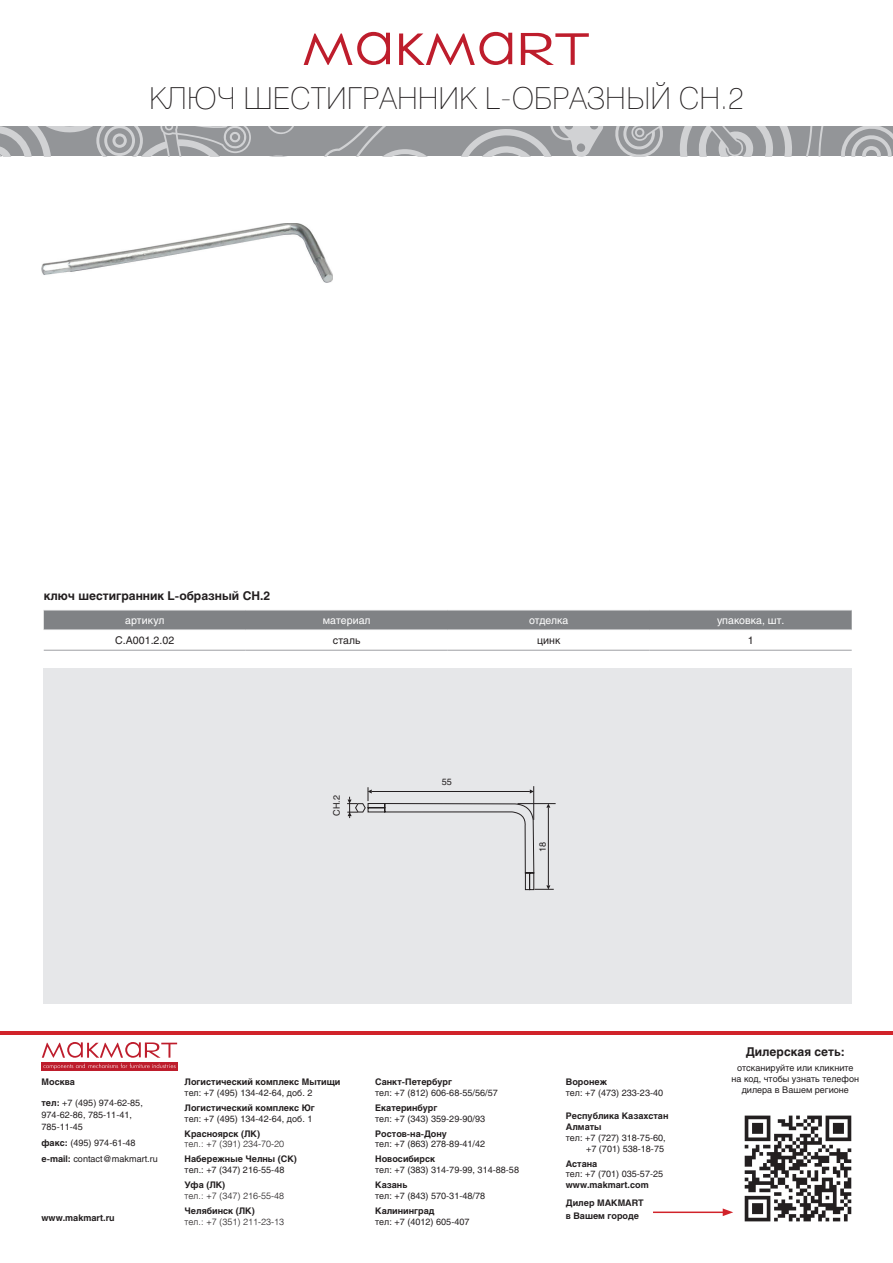
<style>
.page{position:relative;width:893px;height:1263px;background:#fff}
.page>*{position:absolute;margin:0;border:0;box-sizing:border-box;transform-origin:0 0}
.t1{font:30px "Helios Thin C";color:#231f20}
.t2{font:700 12px "Helios";color:#231f20}
.t3{font:10.5px "Helios";color:#fff}
.t4{font:10.5px "Helios";color:#231f20}
.t5{font:9px/10.8px "Helios";color:#231f20}
.t6{font:700 9px/10.8px "Helios";color:#231f20}
.t7{font:300 9px "Helios";color:#231f20}
.s1{font-weight:700}
</style>
<div class="page">
<div style="left:0;top:127px;width:893px;height:29px;background:#939598"></div>
<svg style="left:841px;top:127px;width:52px;height:29px"></svg>
<svg style="left:615px;top:127px;width:208px;height:29px"></svg>
<svg style="left:0;top:127px;width:603px;height:29px"></svg>
<svg style="left:399px;top:32px;width:113px;height:33px"></svg>
<svg style="left:304px;top:32px;width:86px;height:33px"></svg>
<svg style="left:521px;top:33px;width:68px;height:32px"></svg>
<img style="left:744px;top:1115px;width:108px;height:107px">
<div style="left:42px;top:1062px;width:136px;height:9px;background:#be1d2c"></div>
<svg style="left:42px;top:1042px;width:135px;height:27px"></svg>
<hr style="left:0;top:1031px;width:893px;height:4px;background:#d1232a">
<hr style="left:653px;top:1211px;width:72px;height:2px;background:#d1232a">
<svg style="left:723px;top:1208px;width:10px;height:8px"></svg>
<div style="left:43px;top:668px;width:809px;height:335px;background:#e6e7e9"></div>
<div style="left:44px;top:610px;width:808px;height:19px;background:#808285"></div>
<hr style="left:44px;top:650px;width:202px;height:1px;background:#a8a9ad">
<hr style="left:246px;top:650px;width:202px;height:1px;background:#a8a9ad">
<hr style="left:448px;top:650px;width:202px;height:1px;background:#a8a9ad">
<hr style="left:650px;top:650px;width:202px;height:1px;background:#a8a9ad">
<hr style="left:533px;top:786px;width:1px;height:34px;background:#231f20">
<hr style="left:518px;top:803px;width:38px;height:1px;background:#231f20">
<svg style="left:347px;top:787px;width:207px;height:103px"></svg>
<img style="left:42px;top:223px;width:291px;height:59px">
<h1 class="t1" style="left:149px;top:81px;width:596px">КЛЮЧ ШЕСТИГРАННИК L-ОБРАЗНЫЙ CH.2</h1>
<h2 class="t2" style="left:44px;top:589px;width:228px">ключ шестигранник L-образный CH.2</h2>
<p class="t3" style="left:125px;top:614px;width:41px">артикул</p>
<p class="t3" style="left:323px;top:614px;width:49px">материал</p>
<p class="t3" style="left:529px;top:614px;width:41px">отделка</p>
<p class="t3" style="left:717px;top:614px;width:69px">упаковка, шт.</p>
<p class="t4" style="left:115px;top:634px;width:60px">C.A001.2.02</p>
<p class="t4" style="left:333px;top:634px;width:29px">сталь</p>
<p class="t4" style="left:537px;top:634px;width:25px">цинк</p>
<p class="t4" style="left:748px;top:634px;width:7px">1</p>
<p class="t5" style="left:331px;top:816px;width:22px;rotate:-90deg">CH.2</p>
<p class="t5" style="left:442px;top:776px;width:12px">55</p>
<p class="t5" style="left:537px;top:852px;width:12px;rotate:-90deg">18</p>
<p class="t6" style="left:42px;top:1076px;width:35px">Москва</p>
<p class="t5" style="left:42px;top:1096px;width:103px;line-height:12px"><span class="s1">тел:</span> +7 (495) 974-62-85,<br>974-62-86, 785-11-41,<br>785-11-45</p>
<p class="t5" style="left:42px;top:1135px;width:118px;line-height:16.2px"><span class="s1">факс:</span> (495) 974-61-48 <span class="s1">e-mail:</span> contact@makmart.ru</p>
<p class="t6" style="left:42px;top:1212px;width:75px">www.makmart.ru</p>
<p class="t6" style="left:185px;top:1076px;width:157px">Логистический комплекс Мытищи</p>
<p class="t5" style="left:185px;top:1087px;width:129px">тел: +7 (495) 134-42-64, доб. 2</p>
<p class="t6" style="left:185px;top:1102px;width:132px">Логистический комплекс Юг</p>
<p class="t5" style="left:185px;top:1113px;width:129px">тел: +7 (495) 134-42-64, доб. 1</p>
<p class="t6" style="left:185px;top:1128px;width:77px">Красноярск (ЛК)</p>
<p class="t7" style="left:185px;top:1139px;width:101px">тел.: +7 (391) 234-70-20</p>
<p class="t6" style="left:185px;top:1154px;width:114px">Набережные Челны (CК)</p>
<p class="t5" style="left:185px;top:1164px;width:101px">тел.: +7 (347) 216-55-48</p>
<p class="t6" style="left:185px;top:1180px;width:42px">Уфа (ЛК)</p>
<p class="t7" style="left:185px;top:1190px;width:101px">тел.: +7 (347) 216-55-48</p>
<p class="t6" style="left:185px;top:1205px;width:72px">Челябинск (ЛК)</p>
<p class="t7" style="left:185px;top:1216px;width:101px">тел.: +7 (351) 211-23-13</p>
<p class="t6" style="left:375px;top:1076px;width:78px">Санкт-Петербург</p>
<p class="t5" style="left:375px;top:1087px;width:124px">тел: +7 (812) 606-68-55/56/57</p>
<p class="t6" style="left:375px;top:1102px;width:64px">Екатеринбург</p>
<p class="t5" style="left:375px;top:1113px;width:111px">тел: +7 (343) 359-29-90/93</p>
<p class="t6" style="left:375px;top:1128px;width:73px">Ростов-на-Дону</p>
<p class="t5" style="left:375px;top:1139px;width:111px">тел: +7 (863) 278-89-41/42</p>
<p class="t6" style="left:375px;top:1154px;width:61px">Новосибирск</p>
<p class="t5" style="left:375px;top:1164px;width:145px">тел: +7 (383) 314-79-99, 314-88-58</p>
<p class="t6" style="left:375px;top:1179px;width:34px">Казань</p>
<p class="t5" style="left:375px;top:1190px;width:111px">тел: +7 (843) 570-31-48/78</p>
<p class="t6" style="left:375px;top:1205px;width:61px">Калининград</p>
<p class="t5" style="left:375px;top:1216px;width:96px">тел: +7 (4012) 605-407</p>
<p class="t6" style="left:566px;top:1076px;width:43px">Воронеж</p>
<p class="t5" style="left:566px;top:1087px;width:99px">тел: +7 (473) 233-23-40</p>
<p class="t6" style="left:566px;top:1110px;width:104px">Республика Казахстан<br>Алматы</p>
<p class="t5" style="left:566px;top:1132px;width:101px;text-align:right">тел: +7 (727) 318-75-60, +7 (701) 538-18-75</p>
<p class="t6" style="left:566px;top:1158px;width:33px">Астана</p>
<p class="t5" style="left:566px;top:1169px;width:99px">тел: +7 (701) 035-57-25</p>
<p class="t6" style="left:566px;top:1176px;width:84px;line-height:17.7px">www.makmart.com<br>Дилер MAKMART</p>
<p class="t6" style="left:566px;top:1211px;width:75px">в Вашем городе</p>
<h2 class="t2" style="left:746px;top:1044px;width:101px">Дилерская сеть:</h2>
<p class="t5" style="left:732px;top:1062px;width:129px;text-align:center">отсканируйте или кликните на код, чтобы узнать телефон дилера в Вашем регионе</p>
</div>
